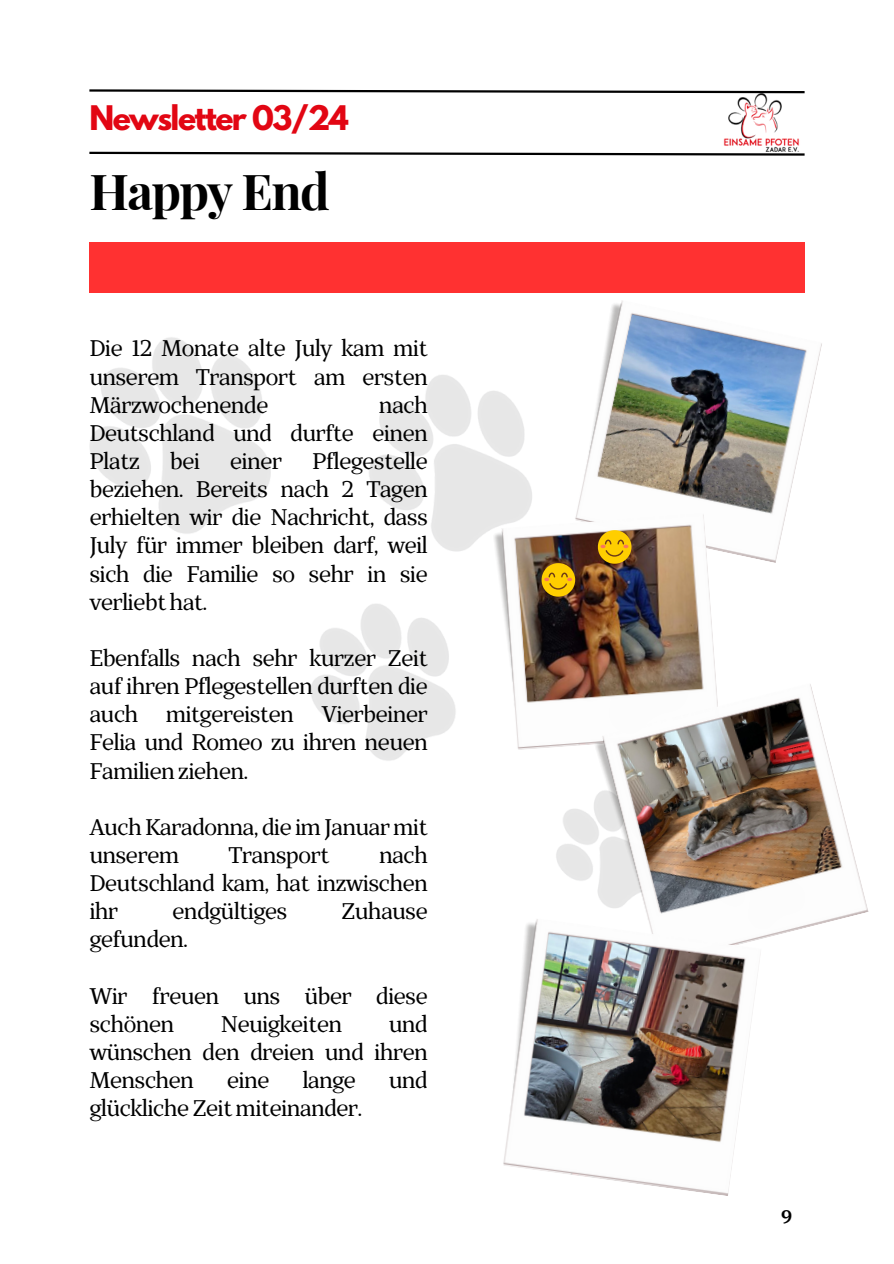
<style>
.page{position:relative;width:894px;height:1264px;background:#fff}
.page>*{position:absolute;margin:0;border:0;box-sizing:border-box;transform-origin:0 0}
.t1{font:700 49.5px "Playfair Display";letter-spacing:-.035em;color:#000}
.t2{font:700 30px "League Spartan";letter-spacing:-.05em;color:#e20613}
.t3{font:22.5px/28.2px "TT Bells";letter-spacing:-.04em;color:#000;text-align:justify}
.t4{font:700 18px "TT Bells";color:#000}
</style>
<div class="page">
<svg style="left:89px;top:89px;width:716px;height:5px"></svg>
<svg style="left:89px;top:151px;width:716px;height:5px"></svg>
<img style="left:89px;top:337px;width:503px;height:544px">
<div style="left:89px;top:242px;width:715px;height:50px;background:#ff3131"></div>
<img style="left:718px;top:93px;width:86px;height:59px">
<img style="left:565px;top:301px;width:257px;height:262px">
<img style="left:492px;top:513px;width:228px;height:238px">
<img style="left:592px;top:682px;width:276px;height:257px">
<img style="left:503px;top:916px;width:258px;height:280px">
<svg style="left:541px;top:563px;width:34px;height:33px"></svg>
<svg style="left:597px;top:530px;width:34px;height:33px"></svg>
<h2 class="t2" style="left:89px;top:103px;width:261px">Newsletter 03/24</h2>
<h1 class="t1" style="left:89px;top:156px;width:242px">Happy End</h1>
<p class="t3" style="left:89px;top:335px;width:340px">Die 12 Monate alte July kam mit unserem Transport am ersten Märzwochenende</p>
<p class="t3" style="left:89px;top:391px;width:340px;text-indent:289px">nach Deutschland und durfte einen Platz</p>
<p class="t3" style="left:89px;top:447px;width:340px;text-indent:222px">Pflegestelle beziehen. Bereits nach 2 Tagen erhielten wir die Nachricht, dass July für immer bleiben darf, weil sich die Familie so sehr in sie verliebt hat.</p>
<p class="t3" style="left:89px;top:644px;width:340px">Ebenfalls nach sehr kurzer Zeit auf ihren Pflegestellen durften die auch mitgereisten Vierbeiner Felia und Romeo zu ihren neuen Familien ziehen.</p>
<p class="t3" style="left:89px;top:813px;width:340px">Auch Karadonna, die im Januar mit unserem</p>
<p class="t3" style="left:170px;top:447px;width:32px">bei</p>
<p class="t3" style="left:230px;top:447px;width:54px">einer</p>
<p class="t3" style="left:89px;top:841px;width:340px;text-indent:289px">nach Deutschland kam, hat inzwischen ihr</p>
<p class="t3" style="left:228px;top:841px;width:103px">Transport</p>
<p class="t3" style="left:172px;top:897px;width:117px">endgültiges</p>
<p class="t3" style="left:341px;top:897px;width:88px">Zuhause</p>
<p class="t3" style="left:89px;top:925px;width:100px">gefunden.</p>
<p class="t3" style="left:89px;top:982px;width:340px">Wir freuen uns über diese schönen</p>
<p class="t3" style="left:89px;top:1010px;width:340px;text-indent:299px">und wünschen den dreien und ihren Menschen</p>
<p class="t3" style="left:221px;top:1010px;width:123px">Neuigkeiten</p>
<p class="t3" style="left:227px;top:1066px;width:44px">eine</p>
<p class="t3" style="left:302px;top:1066px;width:55px">lange</p>
<p class="t3" style="left:389px;top:1066px;width:41px">und</p>
<p class="t3" style="left:89px;top:1094px;width:274px">glückliche Zeit miteinander.</p>
<p class="t4" style="left:780px;top:1205px;width:13px">9</p>
</div>
